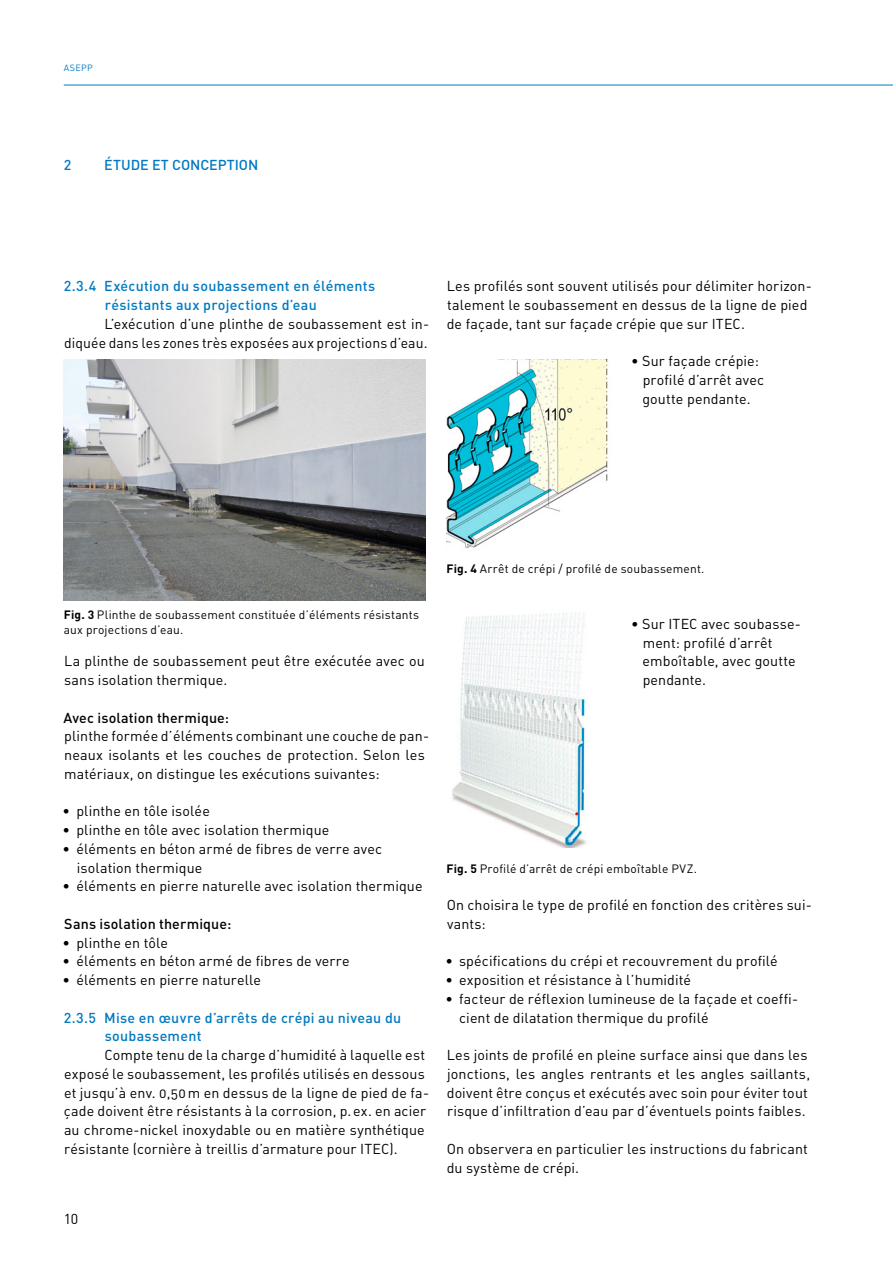
<style>
.page{position:relative;width:893px;height:1263px;background:#fff}
.page>*{position:absolute;margin:0;border:0;box-sizing:border-box;transform-origin:0 0}
.t1{font:14.25px/18.8px "DIN Regular Alternate";letter-spacing:.01em;color:#000}
.t2{font:500 14.25px/18.8px "DIN";letter-spacing:.02em;color:#0079c1}
.t3{font:500 14.25px "DIN";letter-spacing:.01em;color:#000}
.t4{font:500 14.25px "DIN";color:#0079c1}
.t5{font:14.25px "DIN";color:#000}
.t6{font:12px/15px "DIN";letter-spacing:.015em;color:#000}
.t7{font:12px "DIN Regular Alternate";letter-spacing:.015em;color:#000}
.t8{font:9px "DIN Regular Alternate";letter-spacing:.035em;color:#0079c1}
.s1{font-weight:700}
.s2{font-family:"DIN";font-weight:700}
</style>
<div class="page">
<hr style="left:64px;top:85px;width:829px;height:1px;background:#0079c1">
<img style="left:64px;top:360px;width:361px;height:241px">
<img style="left:446px;top:360px;width:162px;height:188px">
<img style="left:452px;top:612px;width:134px;height:236px">
<p class="t8" style="left:64px;top:62px;width:30px">ASEPP</p>
<p class="t2" style="left:64px;top:155px;width:9px">2</p>
<p class="t4" style="left:104px;top:155px;width:156px">ÉTUDE ET CONCEPTION</p>
<p class="t2" style="left:105px;top:276px;width:272px;text-indent:-41px">2.3.4 Exécution du soubassement en éléments résistants aux projections d’eau</p>
<p class="t1" style="left:64px;top:314px;width:367px;text-align:right">L’exécution d’une plinthe de soubassement est in&shy;diquée dans les zones très exposées aux projections d’eau.</p>
<p class="t1" style="left:447px;top:277px;width:367px">Les profilés sont souvent utilisés pour délimiter horizon&shy;talement le soubassement en dessus de la ligne de pied de façade, tant sur façade crépie que sur ITEC.</p>
<p class="t1" style="left:642px;top:352px;width:123px;text-indent:-11px">• Sur façade crépie: profilé d’arrêt avec goutte pendante.</p>
<p class="t6" style="left:64px;top:607px;width:357px"><span class="s1">Fig. 3</span> Plinthe de soubassement constituée d’éléments résistants aux projections d’eau.</p>
<p class="t1" style="left:64px;top:652px;width:362px">La plinthe de soubassement peut être exécutée avec ou sans isolation thermique.</p>
<p class="t3" style="left:64px;top:708px;width:167px">Avec isolation thermique:</p>
<p class="t1" style="left:64px;top:727px;width:366px">plinthe formée d’éléments combinant une couche de pan&shy;neaux isolants et les couches de protection. Selon les matériaux, on distingue les exécutions suivantes:</p>
<p class="t1" style="left:63px;top:802px;width:149px">• plinthe en tôle isolée</p>
<p class="t1" style="left:63px;top:820px;width:268px">• plinthe en tôle avec isolation thermique</p>
<p class="t1" style="left:77px;top:839px;width:307px;text-indent:-14px">• éléments en béton armé de fibres de verre avec isolation thermique</p>
<p class="t1" style="left:63px;top:877px;width:361px">• éléments en pierre naturelle avec isolation thermique</p>
<p class="t3" style="left:64px;top:915px;width:169px">Sans isolation thermique:</p>
<p class="t1" style="left:63px;top:933px;width:107px">• plinthe en tôle</p>
<p class="t1" style="left:63px;top:952px;width:289px">• éléments en béton armé de fibres de verre</p>
<p class="t1" style="left:63px;top:970px;width:200px">• éléments en pierre naturelle</p>
<p class="t2" style="left:105px;top:1008px;width:298px;text-indent:-41px">2.3.5 Mise en œuvre d’arrêts de crépi au niveau du soubassement</p>
<p class="t1" style="left:64px;top:1045px;width:367px;text-indent:41px">Compte tenu de la charge d’humidité à laquelle est exposé le soubassement, les profilés utilisés en dessous et jusqu’à env. 0,50m en dessus de la ligne de pied de fa&shy;çade doivent être résistants à la corrosion, p.ex. en acier au chrome-nickel inoxydable ou en matière synthétique résistante (cornière à treillis d’armature pour ITEC).</p>
<p class="t5" style="left:64px;top:1209px;width:16px">10</p>
<p class="t6" style="left:446px;top:561px;width:259px"><span class="s1">Fig. 4</span> Arrêt de crépi / profilé de soubassement.</p>
<p class="t1" style="left:642px;top:614px;width:160px;text-indent:-11px">• Sur ITEC avec soubasse&shy;ment: profilé d’arrêt emboîtable, avec goutte pendante.</p>
<p class="t7" style="left:446px;top:861px;width:252px"><span class="s2">Fig. 5</span> Profilé d’arrêt de crépi emboîtable PVZ.</p>
<p class="t1" style="left:447px;top:895px;width:367px">On choisira le type de profilé en fonction des critères sui&shy;vants:</p>
<p class="t1" style="left:445px;top:952px;width:334px">• spécifications du crépi et recouvrement du profilé</p>
<p class="t1" style="left:445px;top:970px;width:247px">• exposition et résistance à l’humidité</p>
<p class="t1" style="left:459px;top:989px;width:340px;text-indent:-14px">• facteur de réflexion lumineuse de la façade et coeffi&shy;cient de dilatation thermique du profilé</p>
<p class="t1" style="left:447px;top:1045px;width:365px">Les joints de profilé en pleine surface ainsi que dans les jonctions, les angles rentrants et les angles saillants, doivent être conçus et exécutés avec soin pour éviter tout risque d’infiltration d’eau par d’éventuels points faibles.</p>
<p class="t1" style="left:447px;top:1139px;width:363px">On observera en particulier les instructions du fabricant du système de crépi.</p>
</div>
